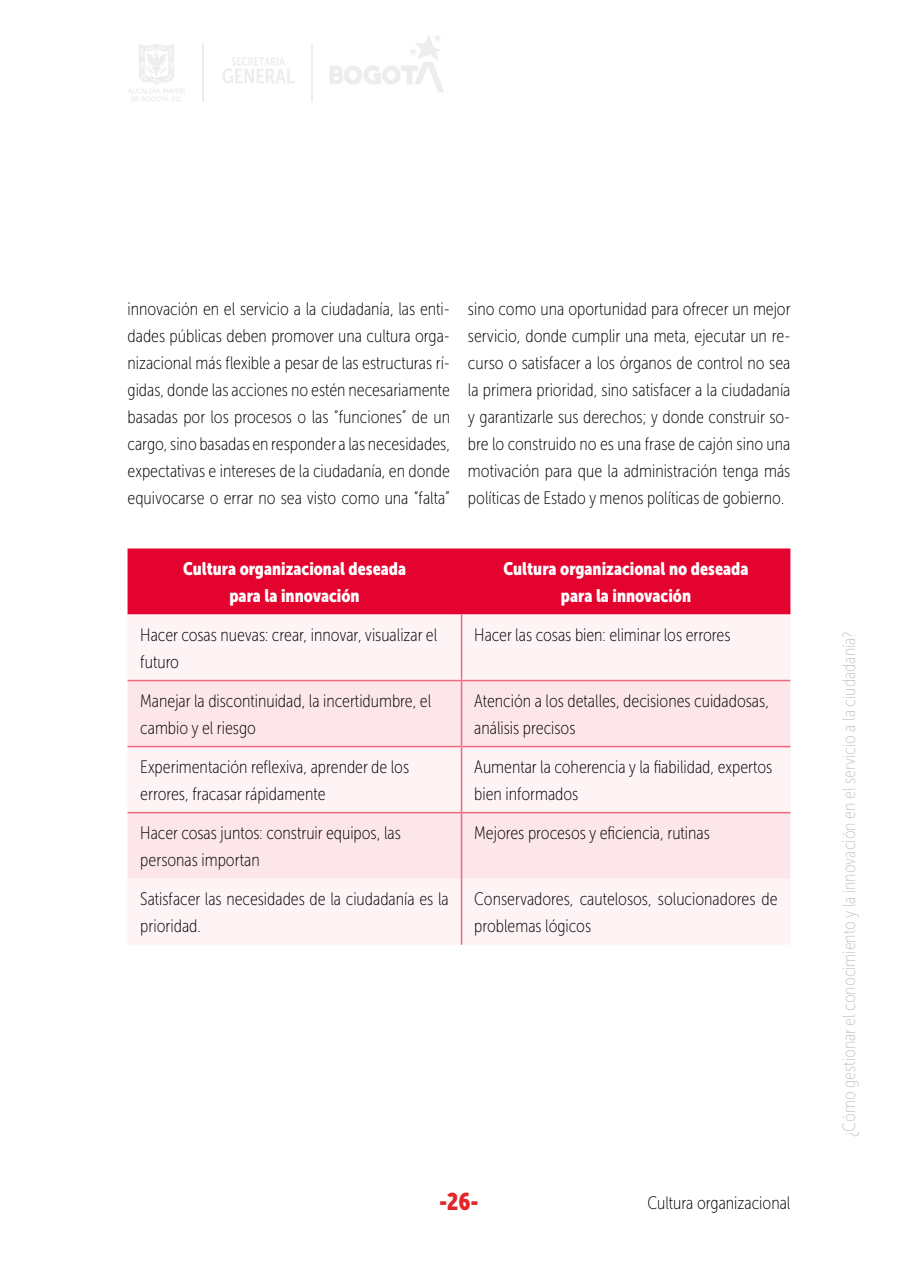
<style>
.page{position:relative;width:918px;height:1265px;background:#fff}
.page>*{position:absolute;margin:0;border:0;box-sizing:border-box;transform-origin:0 0}
.t1{font:24px "Museo Sans Cond 900";color:#e32629}
.t2{font:18px/27px "Museo Sans Cond 100";color:#000}
.t3{font:18px/27px "Museo Sans Cond 900";color:#fff;text-align:center}
.t4{font:18px "Museo Sans Cond 100";color:#c6c6c6}
</style>
<div class="page">
<hr style="left:202px;top:44px;width:2px;height:58px;background:#ededed">
<svg style="left:222px;top:55px;width:72px;height:29px"></svg>
<svg style="left:330px;top:35px;width:114px;height:57px"></svg>
<hr style="left:311px;top:44px;width:1px;height:58px;background:#ededed">
<svg style="left:128px;top:44px;width:57px;height:57px"></svg>
<div style="left:128px;top:548px;width:662px;height:66px;background:#e3032e"></div>
<div style="left:128px;top:614px;width:662px;height:330px;background:#fef3f5"></div>
<svg style="left:128px;top:681px;width:662px;height:197px;fill:#fce6ea"></svg>
<hr style="left:461px;top:614px;width:1px;height:66px;background:#ee6982">
<hr style="left:128px;top:680px;width:334px;height:1px;background:#ee6982">
<hr style="left:462px;top:680px;width:328px;height:1px;background:#ee6982">
<hr style="left:461px;top:681px;width:1px;height:65px;background:#ee6982">
<hr style="left:128px;top:746px;width:334px;height:1px;background:#ee6982">
<hr style="left:462px;top:746px;width:328px;height:1px;background:#ee6982">
<hr style="left:461px;top:747px;width:1px;height:65px;background:#ee6982">
<hr style="left:128px;top:812px;width:334px;height:1px;background:#ee6982">
<hr style="left:462px;top:812px;width:328px;height:1px;background:#ee6982">
<hr style="left:461px;top:813px;width:1px;height:65px;background:#ee6982">
<hr style="left:461px;top:878px;width:1px;height:66px;background:#ee6882">
<p class="t2" style="left:128px;top:296px;width:324px;text-align:justify">innovación en el servicio a la ciudadanía, las enti&shy;dades públicas deben promover una cultura orga&shy;nizacional más flexible a pesar de las estructuras rí&shy;gidas, donde las acciones no estén necesariamente basadas por los procesos o las “funciones” de un cargo, sino basadas en responder a las necesidades, expectativas e intereses de la ciudadanía, en donde equivocarse o errar no sea visto como una “falta”</p>
<p class="t2" style="left:468px;top:296px;width:324px;text-align:justify">sino como una oportunidad para ofrecer un mejor servicio, donde cumplir una meta, ejecutar un re&shy;curso o satisfacer a los órganos de control no sea la primera prioridad, sino satisfacer a la ciudadanía y garantizarle sus derechos; y donde construir so&shy;bre lo construido no es una frase de cajón sino una motivación para que la administración tenga más políticas de Estado y menos políticas de gobierno.</p>
<p class="t3" style="left:183px;top:555px;width:225px">Cultura organizacional deseada para la innovación</p>
<p class="t3" style="left:504px;top:555px;width:246px">Cultura organizacional no deseada para la innovación</p>
<p class="t2" style="left:140px;top:621px;width:298px">Hacer cosas nuevas: crear, innovar, visualizar el futuro</p>
<p class="t2" style="left:474px;top:621px;width:258px">Hacer las cosas bien: eliminar los errores</p>
<p class="t2" style="left:140px;top:687px;width:292px">Manejar la discontinuidad, la incertidumbre, el cambio y el riesgo</p>
<p class="t2" style="left:474px;top:687px;width:296px">Atención a los detalles, decisiones cuidadosas, análisis precisos</p>
<p class="t2" style="left:140px;top:753px;width:270px">Experimentación reflexiva, aprender de los errores, fracasar rápidamente</p>
<p class="t2" style="left:474px;top:753px;width:300px">Aumentar la coherencia y la fiabilidad, expertos bien informados</p>
<p class="t2" style="left:140px;top:819px;width:262px">Hacer cosas juntos: construir equipos, las personas importan</p>
<p class="t2" style="left:474px;top:819px;width:237px">Mejores procesos y eficiencia, rutinas</p>
<p class="t2" style="left:140px;top:885px;width:310px">Satisfacer las necesidades de la ciudadanía es la prioridad.</p>
<p class="t2" style="left:474px;top:885px;width:305px">Conservadores, cautelosos, solucionadores de problemas lógicos</p>
<h1 class="t1" style="left:439px;top:1187px;width:41px">-26-</h1>
<p class="t2" style="left:647px;top:1189px;width:145px">Cultura organizacional</p>
<p class="t4" style="left:839px;top:1137px;width:507px;rotate:-90deg">¿Cómo gestionar el conocimiento y la innovación en el servicio a la ciudadanía?</p>
</div>
